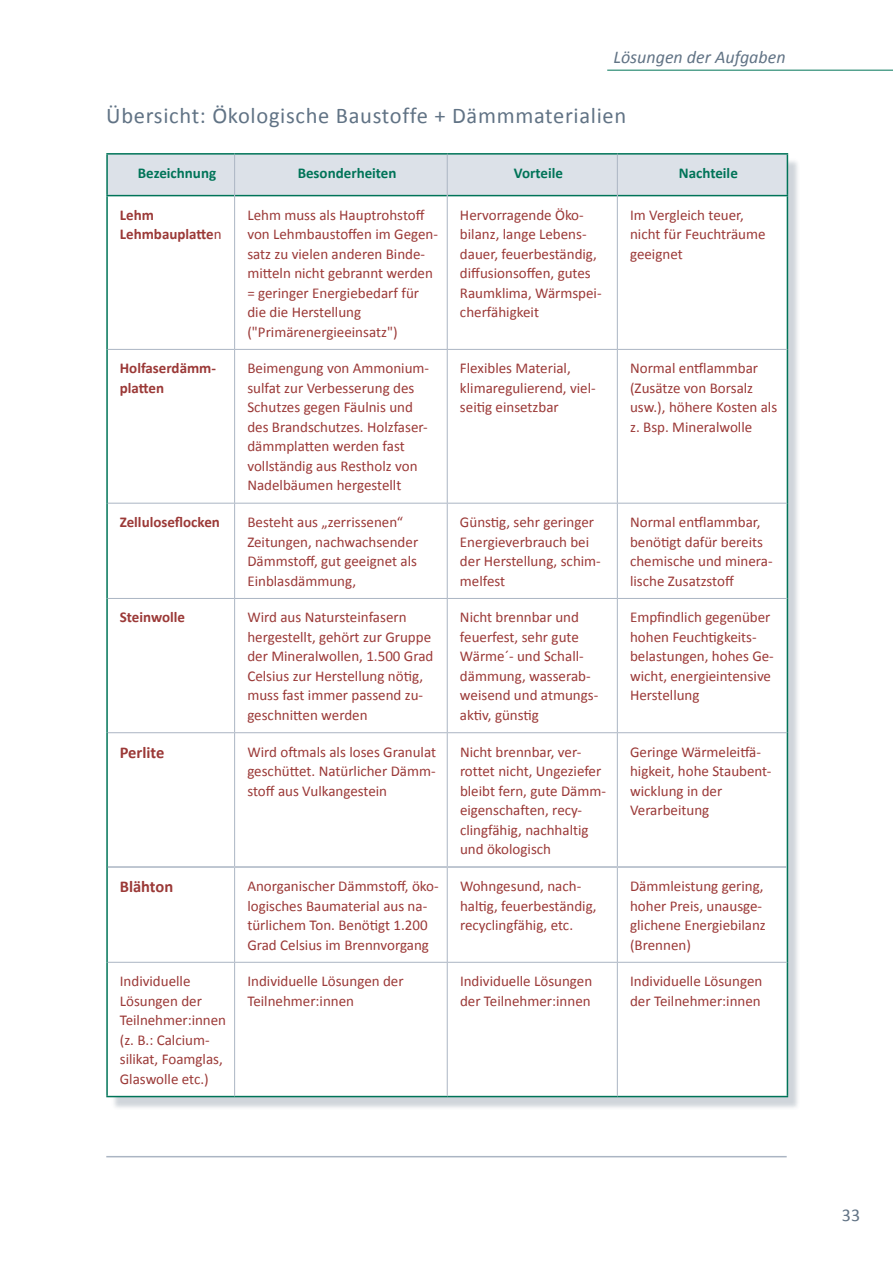
<style>
.page{position:relative;width:893px;height:1263px;background:#fff}
.page>*{position:absolute;margin:0;border:0;box-sizing:border-box;transform-origin:0 0}
.t1{font:22.5px "Calibri";letter-spacing:.03em;color:#617385}
.t2{font:italic 18px "Calibri";color:#617385}
.t3{font:18px "Calibri";color:#617385}
.t4{font:700 16.5px "Calibri";color:#9b3937}
.t5{font:15px/19.5px "Calibri";color:#9b3937}
.t6{font:700 15px/19.5px "Calibri";color:#9b3937}
.t7{font:700 15px "Calibri";color:#007458}
.s1{font-weight:400}
</style>
<div class="page">
<hr style="left:607px;top:70px;width:286px;height:1px;background:#007458">
<hr style="left:106px;top:1156px;width:681px;height:1px;background:#abb5c3">
<div style="left:112px;top:158px;width:688px;height:952px;background:#617385;opacity:.3"></div>
<div style="left:107px;top:154px;width:680px;height:943px;background:#fff"></div>
<div style="left:108px;top:155px;width:679px;height:40px;background:#dce1e8"></div>
<hr style="left:106px;top:195px;width:128px;height:1px;background:#007458">
<hr style="left:235px;top:195px;width:212px;height:1px;background:#007458">
<hr style="left:448px;top:195px;width:169px;height:1px;background:#007458">
<hr style="left:618px;top:195px;width:170px;height:1px;background:#007458">
<hr style="left:106px;top:153px;width:129px;height:2px;background:#007458">
<hr style="left:106px;top:155px;width:2px;height:40px;background:#007458">
<hr style="left:235px;top:153px;width:212px;height:2px;background:#007458">
<hr style="left:447px;top:153px;width:170px;height:2px;background:#007458">
<hr style="left:617px;top:153px;width:171px;height:2px;background:#007458">
<hr style="left:787px;top:155px;width:1px;height:40px;background:#007458">
<hr style="left:106px;top:196px;width:2px;height:153px;background:#007458">
<hr style="left:787px;top:196px;width:1px;height:153px;background:#007458">
<hr style="left:106px;top:349px;width:2px;height:154px;background:#007458">
<hr style="left:787px;top:349px;width:1px;height:154px;background:#007458">
<hr style="left:106px;top:503px;width:2px;height:95px;background:#007458">
<hr style="left:787px;top:503px;width:1px;height:95px;background:#007458">
<hr style="left:106px;top:598px;width:2px;height:135px;background:#007458">
<hr style="left:787px;top:598px;width:1px;height:135px;background:#007458">
<hr style="left:106px;top:867px;width:2px;height:95px;background:#007458">
<hr style="left:787px;top:867px;width:1px;height:95px;background:#007458">
<hr style="left:106px;top:962px;width:2px;height:134px;background:#007458">
<hr style="left:787px;top:962px;width:1px;height:134px;background:#007458">
<hr style="left:106px;top:1096px;width:129px;height:1px;background:#007458">
<hr style="left:235px;top:1096px;width:212px;height:1px;background:#007458">
<hr style="left:447px;top:1096px;width:170px;height:1px;background:#007458">
<hr style="left:617px;top:1096px;width:171px;height:1px;background:#007458">
<hr style="left:234px;top:155px;width:1px;height:41px;background:#abb5c3">
<hr style="left:447px;top:155px;width:1px;height:41px;background:#abb5c3">
<hr style="left:617px;top:155px;width:1px;height:41px;background:#abb5c3">
<hr style="left:234px;top:196px;width:1px;height:153px;background:#abb5c3">
<hr style="left:447px;top:196px;width:1px;height:153px;background:#abb5c3">
<hr style="left:617px;top:196px;width:1px;height:153px;background:#abb5c3">
<hr style="left:108px;top:349px;width:127px;height:1px;background:#abb5c3">
<hr style="left:235px;top:349px;width:212px;height:1px;background:#abb5c3">
<hr style="left:234px;top:350px;width:1px;height:153px;background:#abb5c3">
<hr style="left:447px;top:349px;width:170px;height:1px;background:#abb5c3">
<hr style="left:447px;top:350px;width:1px;height:153px;background:#abb5c3">
<hr style="left:617px;top:349px;width:170px;height:1px;background:#abb5c3">
<hr style="left:617px;top:350px;width:1px;height:153px;background:#abb5c3">
<hr style="left:108px;top:503px;width:127px;height:1px;background:#abb5c3">
<hr style="left:235px;top:503px;width:212px;height:1px;background:#abb5c3">
<hr style="left:234px;top:503px;width:1px;height:95px;background:#abb5c3">
<hr style="left:447px;top:503px;width:170px;height:1px;background:#abb5c3">
<hr style="left:447px;top:503px;width:1px;height:95px;background:#abb5c3">
<hr style="left:617px;top:503px;width:170px;height:1px;background:#abb5c3">
<hr style="left:617px;top:503px;width:1px;height:95px;background:#abb5c3">
<hr style="left:108px;top:598px;width:127px;height:1px;background:#abb5c3">
<hr style="left:235px;top:598px;width:212px;height:1px;background:#abb5c3">
<hr style="left:234px;top:599px;width:1px;height:133px;background:#abb5c3">
<hr style="left:447px;top:598px;width:170px;height:1px;background:#abb5c3">
<hr style="left:447px;top:599px;width:1px;height:133px;background:#abb5c3">
<hr style="left:617px;top:598px;width:170px;height:1px;background:#abb5c3">
<hr style="left:617px;top:599px;width:1px;height:133px;background:#abb5c3">
<hr style="left:108px;top:732px;width:127px;height:1px;background:#abb5c3">
<hr style="left:235px;top:732px;width:212px;height:1px;background:#abb5c3">
<hr style="left:234px;top:733px;width:1px;height:133px;background:#abb5c3">
<hr style="left:447px;top:732px;width:170px;height:1px;background:#abb5c3">
<hr style="left:447px;top:733px;width:1px;height:133px;background:#abb5c3">
<hr style="left:617px;top:732px;width:170px;height:1px;background:#abb5c3">
<hr style="left:617px;top:733px;width:1px;height:133px;background:#abb5c3">
<hr style="left:234px;top:868px;width:1px;height:94px;background:#abb5c3">
<hr style="left:447px;top:868px;width:1px;height:94px;background:#abb5c3">
<hr style="left:617px;top:868px;width:1px;height:94px;background:#abb5c3">
<hr style="left:108px;top:962px;width:127px;height:1px;background:#abb5c3">
<hr style="left:235px;top:962px;width:212px;height:1px;background:#abb5c3">
<hr style="left:234px;top:963px;width:1px;height:133px;background:#abb5c3">
<hr style="left:447px;top:962px;width:170px;height:1px;background:#abb5c3">
<hr style="left:447px;top:963px;width:1px;height:133px;background:#abb5c3">
<hr style="left:617px;top:962px;width:170px;height:1px;background:#abb5c3">
<hr style="left:617px;top:963px;width:1px;height:133px;background:#abb5c3">
<hr style="left:106px;top:733px;width:2px;height:134px;background:#007458">
<hr style="left:787px;top:733px;width:1px;height:134px;background:#007458">
<hr style="left:108px;top:866px;width:127px;height:2px;background:#abb5c3">
<hr style="left:235px;top:866px;width:212px;height:2px;background:#abb5c3">
<hr style="left:447px;top:866px;width:170px;height:2px;background:#abb5c3">
<hr style="left:617px;top:866px;width:170px;height:2px;background:#abb5c3">
<p class="t2" style="left:613px;top:45px;width:174px">Lösungen der Aufgaben</p>
<h1 class="t1" style="left:106px;top:102px;width:521px">Übersicht: Ökologische Baustoffe + Dämmmaterialien</h1>
<p class="t7" style="left:138px;top:163px;width:80px">Bezeichnung</p>
<p class="t7" style="left:298px;top:163px;width:100px">Besonderheiten</p>
<p class="t7" style="left:514px;top:163px;width:51px">Vorteile</p>
<p class="t7" style="left:679px;top:163px;width:60px">Nachteile</p>
<p class="t6" style="left:120px;top:205px;width:103px">Lehm<br>Lehmbauplatte<span class="s1">n</span></p>
<p class="t5" style="left:247px;top:204px;width:192px">Lehm muss als Hauptrohstoff von Lehmbaustoffen im Gegen&shy;satz zu vielen anderen Binde&shy;mitteln nicht gebrannt werden = geringer Energiebedarf für die die Herstellung ("Primärenergieeinsatz")</p>
<p class="t5" style="left:460px;top:204px;width:143px">Hervorragende Öko&shy;bilanz, lange Lebens&shy;dauer, feuerbeständig, diffusionsoffen, gutes<br>Raumklima, Wärmspei&shy;cherfähigkeit</p>
<p class="t5" style="left:630px;top:204px;width:137px">Im Vergleich teuer, nicht für Feuchträume geeignet</p>
<p class="t6" style="left:120px;top:359px;width:98px">Holfaserdämm&shy;platten</p>
<p class="t5" style="left:247px;top:358px;width:183px">Beimengung von Ammonium&shy;sulfat zur Verbesserung des<br>Schutzes gegen Fäulnis und des Brandschutzes. Holzfaser&shy;dämmplatten werden fast vollständig aus Restholz von<br>Nadelbäumen hergestellt</p>
<p class="t5" style="left:460px;top:358px;width:137px">Flexibles Material, klimaregulierend, viel&shy;seitig einsetzbar</p>
<p class="t5" style="left:630px;top:358px;width:149px">Normal entflammbar (Zusätze von Borsalz usw.), höhere Kosten als z. Bsp. Mineralwolle</p>
<p class="t6" style="left:120px;top:512px;width:102px">Zelluloseflocken</p>
<p class="t5" style="left:247px;top:512px;width:172px">Besteht aus „zerrissenen“<br>Zeitungen, nachwachsender<br>Dämmstoff, gut geeignet als<br>Einblasdämmung,</p>
<p class="t5" style="left:460px;top:512px;width:142px">Günstig, sehr geringer<br>Energieverbrauch bei der Herstellung, schim&shy;melfest</p>
<p class="t5" style="left:630px;top:512px;width:144px">Normal entflammbar, benötigt dafür bereits chemische und minera&shy;lische Zusatzstoff</p>
<p class="t6" style="left:120px;top:608px;width:67px">Steinwolle</p>
<p class="t5" style="left:247px;top:607px;width:188px">Wird aus Natursteinfasern hergestellt, gehört zur Gruppe der Mineralwollen, 1.500 Grad<br>Celsius zur Herstellung nötig, muss fast immer passend zu&shy;geschnitten werden</p>
<p class="t5" style="left:460px;top:607px;width:140px">Nicht brennbar und feuerfest, sehr gute<br>Wärme´- und Schall&shy;dämmung, wasserab&shy;weisend und atmungs&shy;aktiv, günstig</p>
<p class="t5" style="left:630px;top:607px;width:145px">Empfindlich gegenüber hohen Feuchtigkeits&shy;belastungen, hohes Ge&shy;wicht, energieintensive<br>Herstellung</p>
<p class="t4" style="left:120px;top:742px;width:46px">Perlite</p>
<p class="t5" style="left:247px;top:741px;width:190px;text-align:justify">Wird oftmals als loses Granulat geschüttet. Natürlicher Dämm&shy;stoff aus Vulkangestein</p>
<p class="t5" style="left:460px;top:741px;width:148px">Nicht brennbar, ver&shy;rottet nicht, Ungeziefer bleibt fern, gute Dämm&shy;eigenschaften, recy&shy;clingfähig, nachhaltig und ökologisch</p>
<p class="t5" style="left:630px;top:741px;width:143px">Geringe Wärmeleitfä&shy;higkeit, hohe Staubent&shy;wicklung in der<br>Verarbeitung</p>
<p class="t4" style="left:120px;top:876px;width:55px">Blähton</p>
<p class="t5" style="left:247px;top:875px;width:193px">Anorganischer Dämmstoff, öko&shy;logisches Baumaterial aus na&shy;türlichem Ton. Benötigt 1.200<br>Grad Celsius im Brennvorgang</p>
<p class="t5" style="left:460px;top:875px;width:138px">Wohngesund, nach&shy;haltig, feuerbeständig, recyclingfähig, etc.</p>
<p class="t5" style="left:630px;top:875px;width:137px">Dämmleistung gering, hoher Preis, unausge&shy;glichene Energiebilanz (Brennen)</p>
<p class="t5" style="left:120px;top:971px;width:108px">Individuelle<br>Lösungen der<br>Teilnehmer:innen (z. B.: Calcium&shy;silikat, Foamglas,<br>Glaswolle etc.)</p>
<p class="t5" style="left:247px;top:971px;width:158px">Individuelle Lösungen der<br>Teilnehmer:innen</p>
<p class="t5" style="left:460px;top:971px;width:134px">Individuelle Lösungen der Teilnehmer:innen</p>
<p class="t5" style="left:630px;top:971px;width:134px">Individuelle Lösungen der Teilnehmer:innen</p>
<p class="t3" style="left:842px;top:1204px;width:20px">33</p>
</div>
